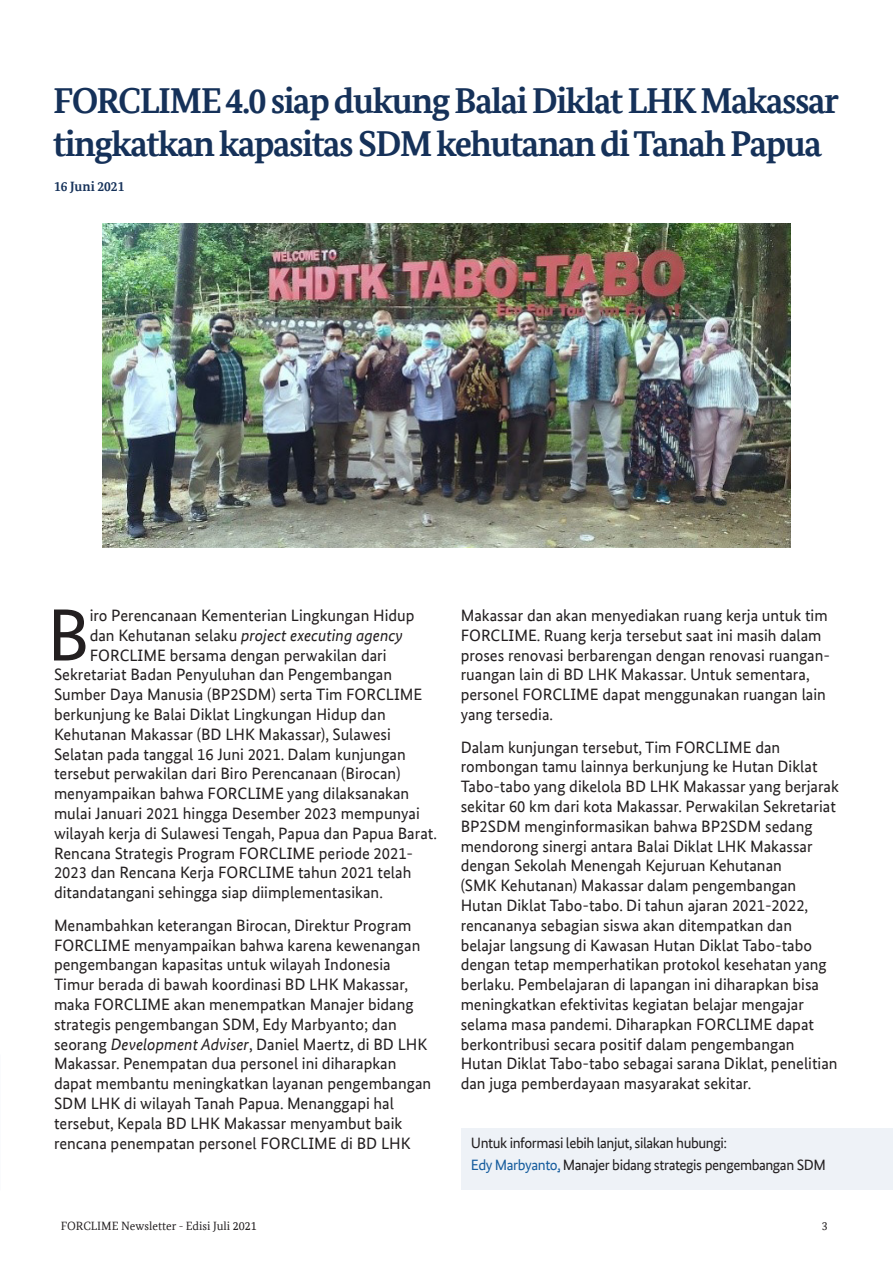
<style>
.page{position:relative;width:893px;height:1263px;background:#fff}
.page>*{position:absolute;margin:0;border:0;box-sizing:border-box;transform-origin:0 0}
.Normal__Web{font:73.95px "Bundes Sans Office";color:#231f20}
.Header_01{font:700 36px/43.5px "Bundes Serif Office";letter-spacing:-.04em;color:#153159}
.Normal__Web-2{font:16.5px/19.8px "Bundes Sans Office";color:#231f20}
.Normal__Web-3{font:italic 16.5px "Bundes Sans Office";color:#231f20}
.Normal__Web-4{font:15px "Bundes Sans Office";letter-spacing:-.03em;color:#231f20}
.Header_01-2{font:700 13.5px "Bundes Serif Office";color:#153159}
.Headline_Text{font:12px "Bundes Serif Office";color:#231f20}
.s1{font-style:normal}
.s2{font-style:italic}
.s3{color:#175d9e}
</style>
<div class="page">
<div style="left:461px;top:1128px;width:432px;height:61px;background:#eef2f7"></div>
<img style="left:102px;top:223px;width:689px;height:325px">
<p class="Header_01" style="left:53px;top:79px;width:787px">FORCLIME 4.0 siap dukung Balai Diklat LHK Makassar tingkatkan kapasitas SDM kehutanan di Tanah Papua</p>
<p class="Header_01-2" style="left:54px;top:178px;width:72px">16 Juni 2021</p>
<p class="Normal__Web" style="left:47px;top:593px;width:44px">B</p>
<p class="Normal__Web-2" style="left:90px;top:605px;width:326px">iro Perencanaan Kementerian Lingkungan Hidup</p>
<p class="Normal__Web-3" style="left:90px;top:626px;width:315px"><span class="s1">dan Kehutanan selaku</span> project executing agency</p>
<p class="Normal__Web-2" style="left:90px;top:645px;width:298px">FORCLIME bersama dengan perwakilan dari</p>
<p class="Normal__Web-2" style="left:54px;top:665px;width:340px">Sekretariat Badan Penyuluhan dan Pengembangan</p>
<p class="Normal__Web-2" style="left:54px;top:684px;width:370px">Sumber Daya Manusia (BP2SDM) serta Tim FORCLIME</p>
<p class="Normal__Web-2" style="left:54px;top:704px;width:333px">berkunjung ke Balai Diklat Lingkungan Hidup dan</p>
<p class="Normal__Web-2" style="left:54px;top:724px;width:338px">Kehutanan Makassar (BD LHK Makassar), Sulawesi</p>
<p class="Normal__Web-2" style="left:54px;top:744px;width:353px">Selatan pada tanggal 16 Juni 2021. Dalam kunjungan</p>
<p class="Normal__Web-2" style="left:54px;top:764px;width:348px">tersebut perwakilan dari Biro Perencanaan (Birocan)</p>
<p class="Normal__Web-2" style="left:54px;top:783px;width:357px">menyampaikan bahwa FORCLIME yang dilaksanakan</p>
<p class="Normal__Web-2" style="left:54px;top:803px;width:367px">mulai Januari 2021 hingga Desember 2023 mempunyai</p>
<p class="Normal__Web-2" style="left:54px;top:823px;width:384px">wilayah kerja di Sulawesi Tengah, Papua dan Papua Barat.</p>
<p class="Normal__Web-2" style="left:54px;top:843px;width:361px">Rencana Strategis Program FORCLIME periode 2021-</p>
<p class="Normal__Web-2" style="left:54px;top:863px;width:359px">2023 dan Rencana Kerja FORCLIME tahun 2021 telah</p>
<p class="Normal__Web-2" style="left:54px;top:882px;width:330px">ditandatangani sehingga siap diimplementasikan.</p>
<p class="Normal__Web-2" style="left:54px;top:915px;width:379px">Menambahkan keterangan Birocan, Direktur Program FORCLIME menyampaikan bahwa karena kewenangan pengembangan kapasitas untuk wilayah Indonesia Timur berada di bawah koordinasi BD LHK Makassar, maka FORCLIME akan menempatkan Manajer bidang strategis pengembangan SDM, Edy Marbyanto; dan seorang <span class="s2">Development Adviser</span>, Daniel Maertz, di BD LHK Makassar. Penempatan dua personel ini diharapkan dapat membantu meningkatkan layanan pengembangan SDM LHK di wilayah Tanah Papua. Menanggapi hal tersebut, Kepala BD LHK Makassar menyambut baik rencana penempatan personel FORCLIME di BD LHK</p>
<p class="Normal__Web-2" style="left:461px;top:605px;width:371px">Makassar dan akan menyediakan ruang kerja untuk tim FORCLIME. Ruang kerja tersebut saat ini masih dalam proses renovasi berbarengan dengan renovasi ruangan&shy;ruangan lain di BD LHK Makassar. Untuk sementara, personel FORCLIME dapat menggunakan ruangan lain yang tersedia.</p>
<p class="Normal__Web-2" style="left:461px;top:737px;width:380px">Dalam kunjungan tersebut, Tim FORCLIME dan rombongan tamu lainnya berkunjung ke Hutan Diklat Tabo-tabo yang dikelola BD LHK Makassar yang berjarak sekitar 60 km dari kota Makassar. Perwakilan Sekretariat BP2SDM menginformasikan bahwa BP2SDM sedang mendorong sinergi antara Balai Diklat LHK Makassar dengan Sekolah Menengah Kejuruan Kehutanan<br>(SMK Kehutanan) Makassar dalam pengembangan Hutan Diklat Tabo-tabo. Di tahun ajaran 2021-2022, rencananya sebagian siswa akan ditempatkan dan belajar langsung di Kawasan Hutan Diklat Tabo-tabo dengan tetap memperhatikan protokol kesehatan yang berlaku. Pembelajaran di lapangan ini diharapkan bisa meningkatkan efektivitas kegiatan belajar mengajar selama masa pandemi. Diharapkan FORCLIME dapat berkontribusi secara positif dalam pengembangan Hutan Diklat Tabo-tabo sebagai sarana Diklat, penelitian dan juga pemberdayaan masyarakat sekitar.</p>
<p class="Normal__Web-4" style="left:471px;top:1134px;width:258px">Untuk informasi lebih lanjut, silakan hubungi:</p>
<p class="Normal__Web-4" style="left:471px;top:1156px;width:356px"><span class="s3">Edy Marbyanto,</span> Manajer bidang strategis pengembangan SDM</p>
<p class="Headline_Text" style="left:61px;top:1219px;width:198px">FORCLIME Newsletter - Edisi Juli 2021</p>
<p class="Headline_Text" style="left:822px;top:1219px;width:7px">3</p>
</div>
